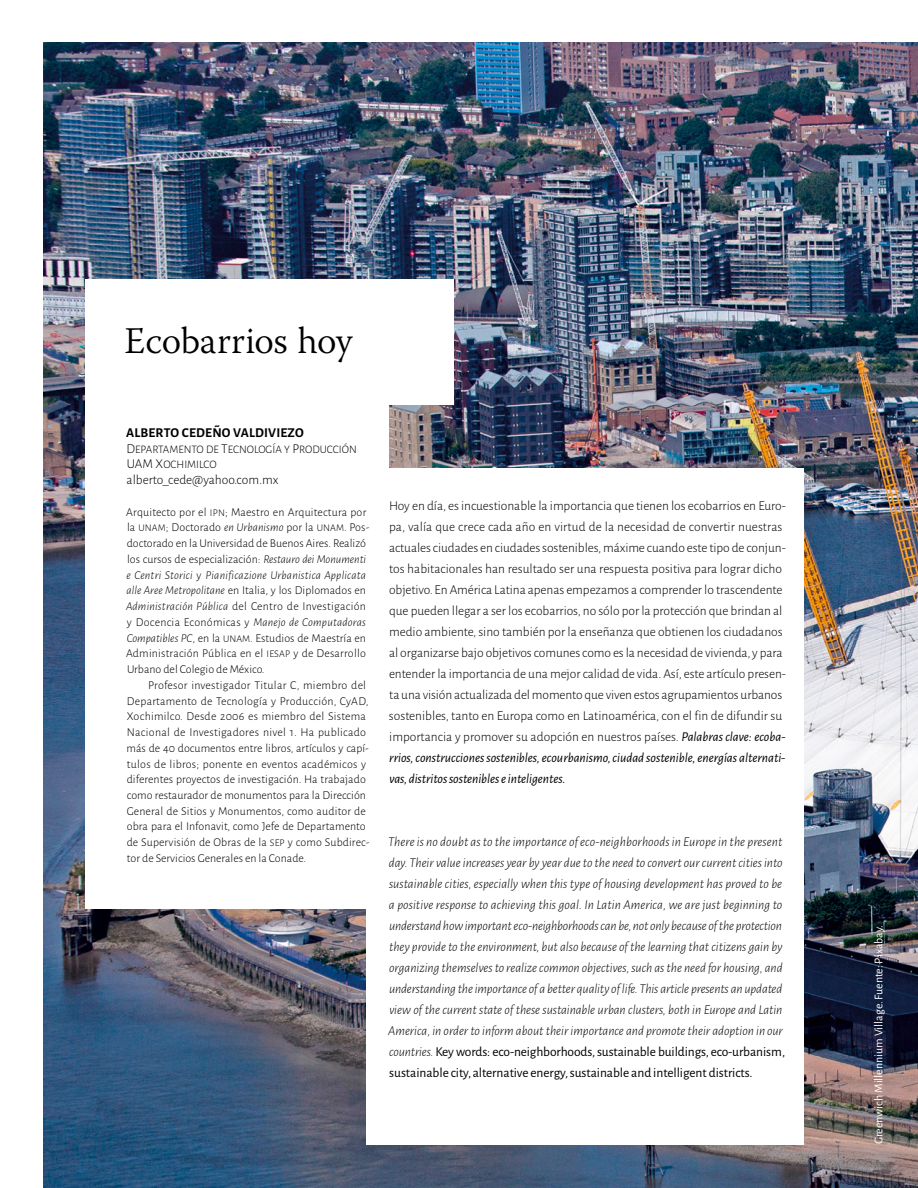
<style>
.page{position:relative;width:918px;height:1188px;background:#fff}
.page>*{position:absolute;margin:0;border:0;box-sizing:border-box;transform-origin:0 0}
.t1{font:300 37.5px "Warnock Pro";letter-spacing:-.01em;color:#000}
.t2{font:300 13.5px/21px "Alegreya Sans";letter-spacing:-.005em;color:#000}
.t3{font:italic 300 13.5px/21px "Alegreya Sans";color:#000}
.t4{font:700 13.5px "Alegreya Sans SC";letter-spacing:.015em;color:#000}
.t5{font:13.5px "Alegreya Sans SC Light SC850";color:#000}
.t6{font:300 12px/15.8px "Alegreya Sans";letter-spacing:.01em;color:#000}
.t7{font:12px "Alegreya Sans";color:#fff}
.t8{font:11.55px "Alegreya Sans SC Light SC850";color:#000}
.s1{font-size:13.5px}
.s2{font-family:"Alegreya Sans Light SC850";font-weight:400;font-size:10.2px}
.s3{font-style:italic}
.s4{font-weight:400;font-style:italic}
.s5{font-weight:400;font-style:normal}
</style>
<div class="page">
<img style="left:43px;top:42px;width:875px;height:1146px">
<div style="left:366px;top:468px;width:438px;height:677px;background:#fff"></div>
<div style="left:85px;top:510px;width:304px;height:399px;background:#fff"></div>
<div style="left:85px;top:279px;width:369px;height:126px;background:#fff"></div>
<div style="left:85px;top:392px;width:304px;height:139px;background:#fff"></div>
<h1 class="t1" style="left:125px;top:318px;width:230px">Ecobarrios hoy</h1>
<p class="t4" style="left:126px;top:423px;width:179px">ALBERTO CEDEÑO VALDIVIEZO</p>
<p class="t8" style="left:127px;top:441px;width:232px"><span class="s1">D</span>EPARTAMENTO DE <span class="s1">T</span>ECNOLOGÍA Y <span class="s1">P</span>RODUCCIÓN</p>
<p class="t5" style="left:127px;top:455px;width:10px">UAM</p>
<p class="t8" style="left:156px;top:457px;width:63px"><span class="s1">X</span>OCHIMILCO</p>
<p class="t2" style="left:127px;top:469px;width:154px">alberto_cede@yahoo.com.mx</p>
<p class="t6" style="left:126px;top:503px;width:245px">Arquitecto por el <span class="s2">IPN</span>; Maestro en Arquitectura por la <span class="s2">UNAM</span>; Doctorado <span class="s3">en Urbanismo</span> por la <span class="s2">UNAM</span>. Pos&shy;doctorado en la Universidad de Buenos Aires. Realizó los cursos de especialización: <span class="s3">Restauro dei Monumenti e Centri Storici</span> y <span class="s3">Pianificazione Urbanistica Applicata alle Aree Metropolitane</span> en Italia, y los Diplomados en <span class="s3">Administración Pública</span> del Centro de Investigación y Docencia Económicas y <span class="s3">Manejo de Computadoras Compatibles PC</span>, en la <span class="s2">UNAM</span>. Estudios de Maestría en Administración Pública en el <span class="s2">IESAP</span> y de Desarrollo Urbano del Colegio de México.</p>
<p class="t6" style="left:127px;top:677px;width:244px;text-indent:22px">Profesor investigador Titular C, miembro del Departamento de Tecnología y Producción, CyAD, Xochimilco. Desde 2006 es miembro del Sistema Nacional de Investigadores nivel 1. Ha publicado más de 40 documentos entre libros, artículos y capí&shy;tulos de libros; ponente en eventos académicos y diferentes proyectos de investigación. Ha trabajado como restaurador de monumentos para la Dirección General de Sitios y Monumentos, como auditor de obra para el Infonavit, como Jefe de Departamento de Supervisión de Obras de la <span class="s2">SEP</span> y como Subdirec&shy;tor de Servicios Generales en la Conade.</p>
<p class="t2" style="left:389px;top:495px;width:399px">Hoy en día, es incuestionable la importancia que tienen los ecobarrios en Euro&shy;pa, valía que crece cada año en virtud de la necesidad de convertir nuestras actuales ciudades en ciudades sostenibles, máxime cuando este tipo de conjun&shy;tos habitacionales han resultado ser una respuesta positiva para lograr dicho objetivo. En América Latina apenas empezamos a comprender lo trascendente que pueden llegar a ser los ecobarrios, no sólo por la protección que brindan al medio ambiente, sino también por la enseñanza que obtienen los ciudadanos al organizarse bajo objetivos comunes como es la necesidad de vivienda, y para entender la importancia de una mejor calidad de vida. Así, este artículo presen&shy;ta una visión actualizada del momento que viven estos agrupamientos urbanos sostenibles, tanto en Europa como en Latinoamérica, con el fin de difundir su importancia y promover su adopción en nuestros países. <span class="s4">Palabras clave: ecoba&shy;rrios, construcciones sostenibles, ecourbanismo, ciudad sostenible, energías alternati&shy;vas, distritos sostenibles e inteligentes.</span></p>
<p class="t3" style="left:388px;top:831px;width:399px">There is no doubt as to the importance of eco-neighborhoods in Europe in the present day. Their value increases year by year due to the need to convert our current cities into sustainable cities, especially when this type of housing development has proved to be a positive response to achieving this goal. In Latin America, we are just beginning to understand how important eco-neighborhoods can be, not only because of the protection they provide to the environment, but also because of the learning that citizens gain by organizing themselves to realize common objectives, such as the need for housing, and understanding the importance of a better quality of life. This article presents an updated view of the current state of these sustainable urban clusters, both in Europe and Latin America, in order to inform about their importance and promote their adoption in our countries. <span class="s5">Key words: eco-neighborhoods, sustainable buildings, eco-urbanism, sustainable city, alternative energy, sustainable and intelligent districts.</span></p>
<p class="t7" style="left:871px;top:1144px;width:220px;rotate:-90deg">Greenwich Millennium Village. Fuente: Pixabay.</p>
</div>
